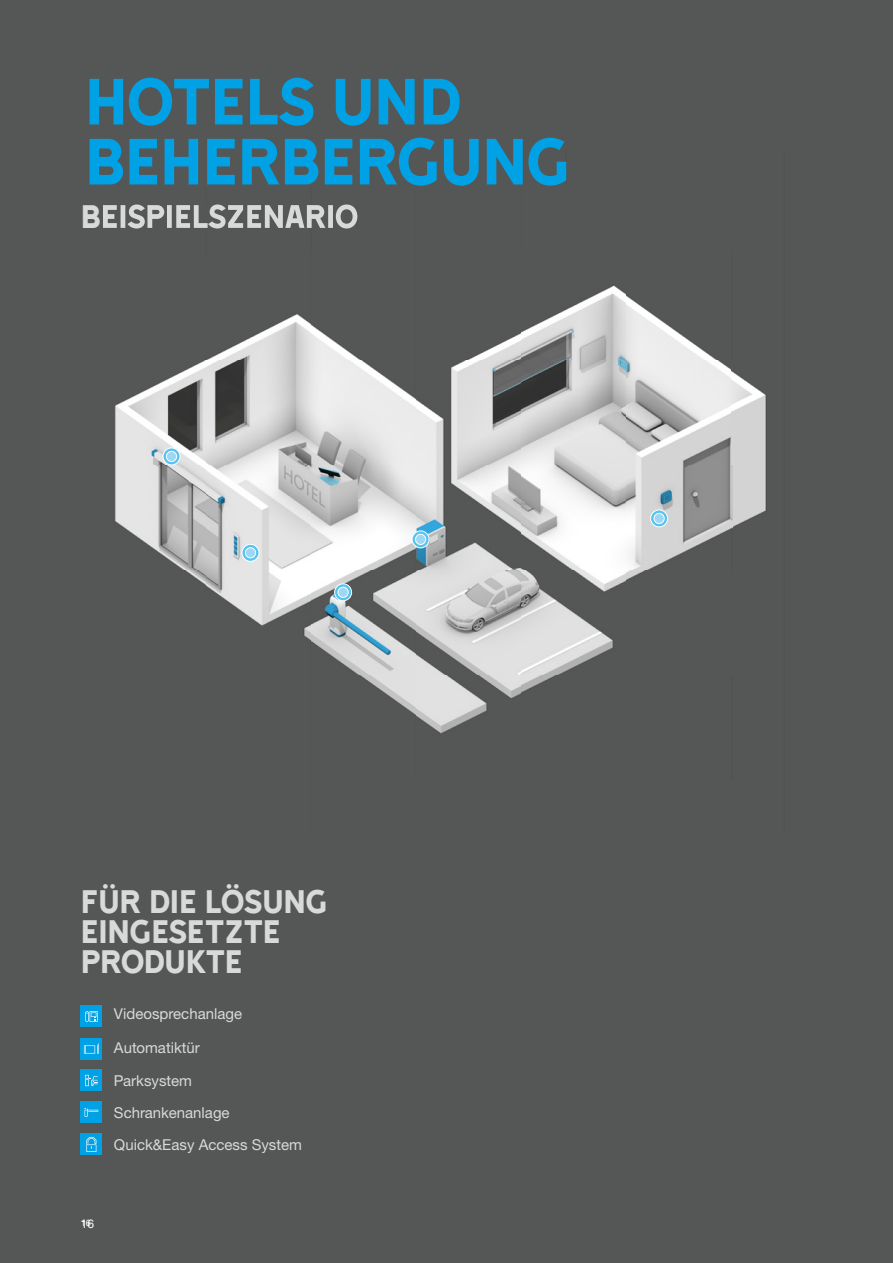
<style>
.page{position:relative;width:893px;height:1263px;background:#555756}
.page>*{position:absolute;margin:0;border:0;box-sizing:border-box;transform-origin:0 0}
.t1{font:75px/60px "Came Type";letter-spacing:-.01em;color:#00a1e5}
.t2{font:37.5px/30px "Came Type";letter-spacing:-.025em;color:#d8dada}
.t3{font:15px/32.1px "Helvetica Neue LTW1 G";color:#d8dada}
.t4{font:9px "Helvetica Neue LTW1 G";color:#fff}
.s1{font-size:12px}
</style>
<div class="page">
<div style="left:81px;top:1005px;width:21px;height:22px;background:#00a1e5"></div>
<svg style="left:85px;top:1011px;width:13px;height:11px"></svg>
<div style="left:81px;top:1101px;width:21px;height:22px;background:#00a1e5"></div>
<svg style="left:85px;top:1108px;width:13px;height:8px"></svg>
<div style="left:81px;top:1038px;width:21px;height:21px;background:#00a1e5"></div>
<svg style="left:84px;top:1043px;width:15px;height:10px"></svg>
<div style="left:81px;top:1134px;width:21px;height:21px;background:#00a1e5"></div>
<svg style="left:86px;top:1137px;width:10px;height:15px"></svg>
<img style="left:732px;top:371px;width:34px;height:157px">
<img style="left:115px;top:285px;width:617px;height:449px">
<img style="left:102px;top:150px;width:464px;height:36px">
<img style="left:103px;top:204px;width:254px;height:24px">
<svg style="left:163px;top:448px;width:17px;height:17px"></svg>
<div style="left:163px;top:448px;width:17px;height:17px;border:1px solid #fff;border-radius:50%"></div>
<div style="left:166px;top:451px;width:11px;height:11px;background:#9cd8f5;border-radius:50%"></div>
<div style="left:166px;top:451px;width:11px;height:11px;border:1px solid #fff;border-radius:50%"></div>
<svg style="left:242px;top:544px;width:17px;height:17px"></svg>
<div style="left:242px;top:544px;width:17px;height:18px;border:1px solid #fff;border-radius:50%"></div>
<div style="left:245px;top:548px;width:11px;height:10px;background:#9cd8f5;border-radius:50%"></div>
<div style="left:245px;top:547px;width:11px;height:11px;border:1px solid #fff;border-radius:50%"></div>
<svg style="left:335px;top:584px;width:17px;height:17px"></svg>
<div style="left:334px;top:583px;width:18px;height:18px;border:1px solid #fff;border-radius:50%"></div>
<div style="left:338px;top:587px;width:10px;height:10px;background:#9cd8f5;border-radius:50%"></div>
<div style="left:338px;top:587px;width:11px;height:11px;border:1px solid #fff;border-radius:50%"></div>
<svg style="left:412px;top:531px;width:17px;height:17px"></svg>
<div style="left:412px;top:530px;width:17px;height:18px;border:1px solid #fff;border-radius:50%"></div>
<div style="left:415px;top:534px;width:11px;height:10px;background:#9cd8f5;border-radius:50%"></div>
<div style="left:415px;top:534px;width:11px;height:11px;border:1px solid #fff;border-radius:50%"></div>
<svg style="left:651px;top:510px;width:17px;height:17px"></svg>
<div style="left:650px;top:509px;width:18px;height:18px;border:1px solid #fff;border-radius:50%"></div>
<div style="left:654px;top:513px;width:10px;height:10px;background:#9cd8f5;border-radius:50%"></div>
<div style="left:654px;top:513px;width:11px;height:11px;border:1px solid #fff;border-radius:50%"></div>
<div style="left:81px;top:1070px;width:21px;height:21px;background:#00a1e5"></div>
<svg style="left:85px;top:1075px;width:13px;height:11px"></svg>
<h1 class="t1" style="left:85px;top:71px;width:487px">HOTELS UND<br>BEHERBERGUNG</h1>
<h2 class="t2" style="left:81px;top:886px;width:248px">FÜR DIE LÖSUNG<br>EINGESETZTE<br>PRODUKTE</h2>
<p class="t3" style="left:114px;top:998px;width:130px">Videosprechanlage</p>
<p class="t3" style="left:114px;top:1031px;width:87px">Automatiktür</p>
<p class="t3" style="left:114px;top:1064px;width:189px">Parksystem<br>Schrankenanlage<br>Quick&amp;Easy Access System</p>
<p class="t4" style="left:81px;top:1217px;width:15px">16<span class="s1">16</span></p>
</div>
